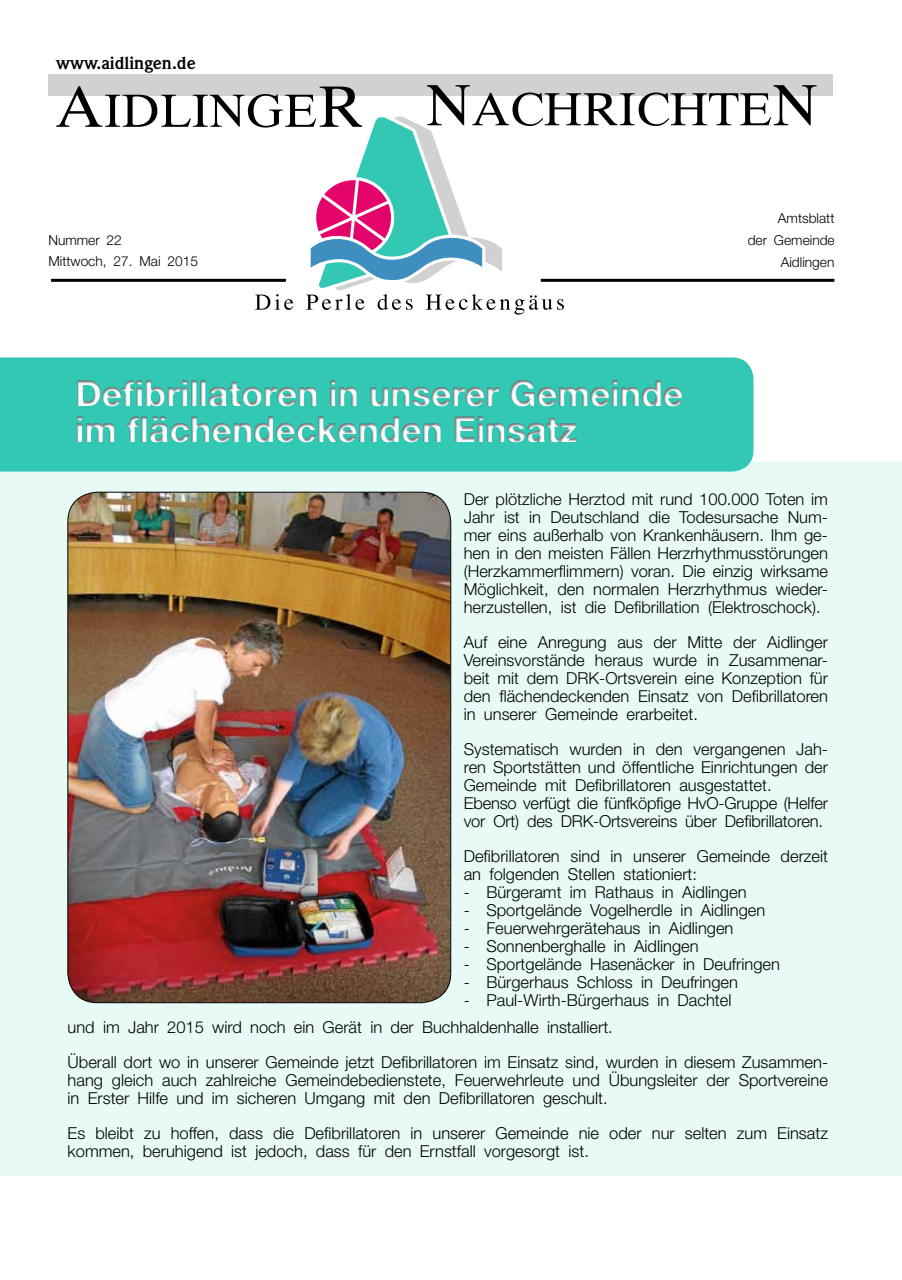
<style>
.page{position:relative;width:902px;height:1280px;background:#fff}
.page>*{position:absolute;margin:0;border:0;box-sizing:border-box;transform-origin:0 0}
.t1{font:700 35.85px/35.8px "Helvetica Neue";color:#fff}
.t2{font:700 17.55px "Weidemann";color:#000}
.t3{font:300 16.5px/18px "Helvetica Neue";color:#000}
.t4{font:300 13.65px/22px "Helvetica Neue";color:#000}
</style>
<div class="page">
<div style="left:48px;top:75px;width:784px;height:21px;background:#d1d1d1"></div>
<hr style="left:540px;top:279px;width:294px;height:3px;background:#000">
<hr style="left:51px;top:279px;width:235px;height:3px;background:#000">
<svg style="left:56px;top:85px;width:760px;height:230px"></svg>
<div style="left:0;top:462px;width:901px;height:713px;background:#e7faf5"></div>
<div style="left:0;top:357px;width:753px;height:115px;background:#32c8b4"></div>
<div style="left:69px;top:370px;width:832px;height:82px;background:#000;opacity:.5"></div>
<img style="left:68px;top:492px;width:382px;height:511px">
<p class="t2" style="left:56px;top:52px;width:141px">www.aidlingen.de</p>
<p class="t4" style="left:48px;top:230px;width:151px;line-height:20.9px">Nummer 22<br>Mittwoch, 27. Mai 2015</p>
<h1 class="t1" style="left:75px;top:375px;width:609px">Defibrillatoren in unserer Gemeinde im flächendeckenden Einsatz</h1>
<p class="t4" style="left:747px;top:206px;width:88px;text-align:right">Amtsblatt<br>der Gemeinde<br>Aidlingen</p>
<p class="t3" style="left:463px;top:490px;width:366px;text-align:justify">Der plötzliche Herztod mit rund 100.000 Toten im Jahr ist in Deutschland die Todesursache Num&shy;mer eins außerhalb von Krankenhäusern. Ihm ge&shy;hen in den meisten Fällen Herzrhythmusstörungen (Herzkammerflimmern) voran. Die einzig wirksame Möglichkeit, den normalen Herzrhythmus wieder&shy;herzustellen, ist die Defibrillation (Elektroschock).</p>
<p class="t3" style="left:463px;top:633px;width:366px;text-align:justify">Auf eine Anregung aus der Mitte der Aidlinger Vereinsvorstände heraus wurde in Zusammenar&shy;beit mit dem DRK-Ortsverein eine Konzeption für den flächendeckenden Einsatz von Defibrillatoren in unserer Gemeinde erarbeitet.</p>
<p class="t3" style="left:463px;top:740px;width:366px">Systematisch wurden in den vergangenen Jah&shy;ren Sportstätten und öffentliche Einrichtungen der Gemeinde mit Defibrillatoren ausgestattet.<br>Ebenso verfügt die fünfköpfige HvO-Gruppe (Helfer vor Ort) des DRK-Ortsvereins über Defibrillatoren.</p>
<p class="t3" style="left:463px;top:847px;width:366px">Defibrillatoren sind in unserer Gemeinde derzeit an folgenden Stellen stationiert:</p>
<p class="t3" style="left:463px;top:883px;width:284px">- Bürgeramt im Rathaus in Aidlingen</p>
<p class="t3" style="left:463px;top:901px;width:303px">- Sportgelände Vogelherdle in Aidlingen</p>
<p class="t3" style="left:463px;top:919px;width:271px">- Feuerwehrgerätehaus in Aidlingen</p>
<p class="t3" style="left:463px;top:937px;width:236px">- Sonnenberghalle in Aidlingen</p>
<p class="t3" style="left:463px;top:955px;width:318px">- Sportgelände Hasenäcker in Deufringen</p>
<p class="t3" style="left:463px;top:973px;width:276px">- Bürgerhaus Schloss in Deufringen</p>
<p class="t3" style="left:68px;top:986px;width:665px;line-height:26.5px;text-indent:396px">- Paul-Wirth-Bürgerhaus in Dachtel und im Jahr 2015 wird noch ein Gerät in der Buchhaldenhalle installiert.</p>
<p class="t3" style="left:68px;top:1052px;width:762px;text-align:justify">Überall dort wo in unserer Gemeinde jetzt Defibrillatoren im Einsatz sind, wurden in diesem Zusammen&shy;hang gleich auch zahlreiche Gemeindebedienstete, Feuerwehrleute und Übungsleiter der Sportvereine in Erster Hilfe und im sicheren Umgang mit den Defibrillatoren geschult.</p>
<p class="t3" style="left:68px;top:1123px;width:761px">Es bleibt zu hoffen, dass die Defibrillatoren in unserer Gemeinde nie oder nur selten zum Einsatz kommen, beruhigend ist jedoch, dass für den Ernstfall vorgesorgt ist.</p>
</div>
